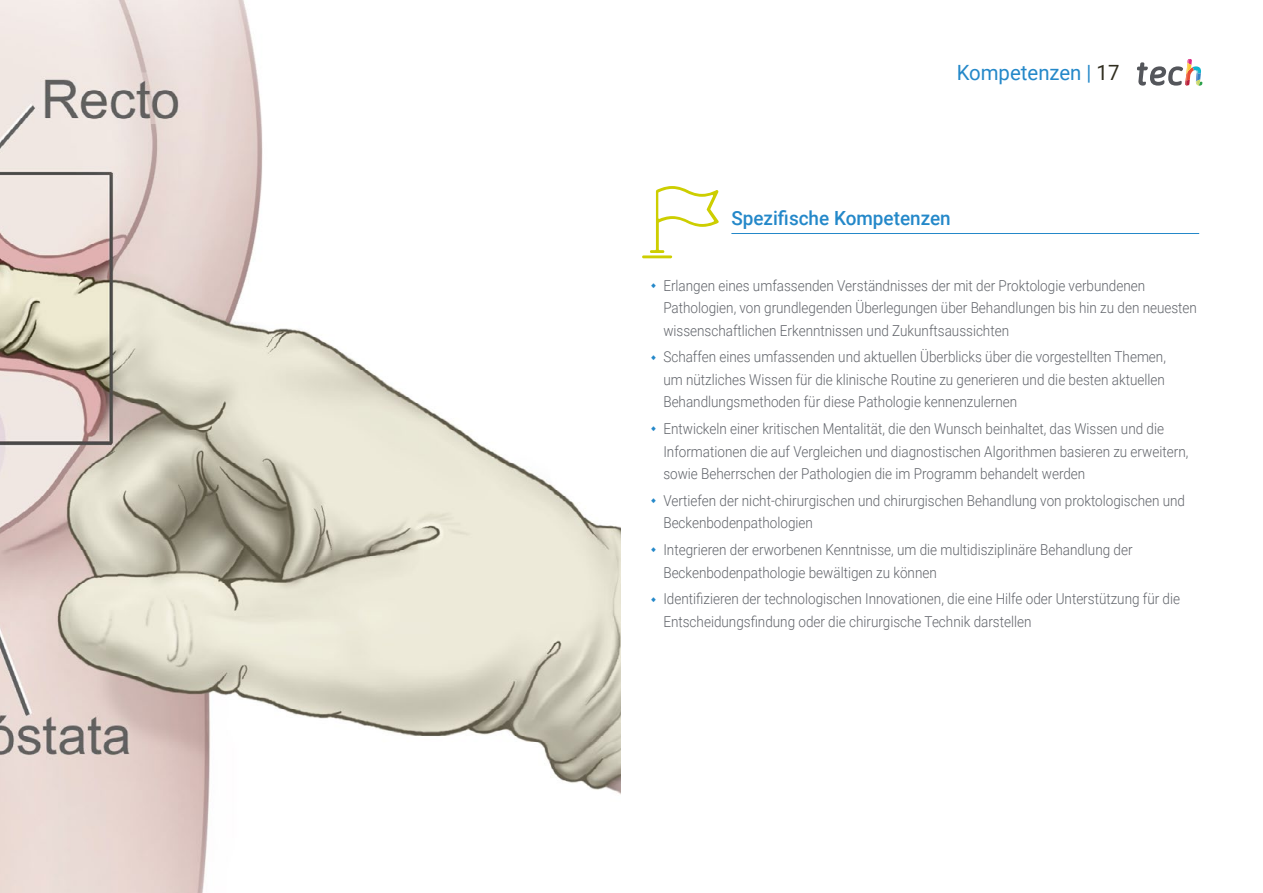
<style>
.page{position:relative;width:1263px;height:893px;background:#fff}
.page>*{position:absolute;margin:0;border:0;box-sizing:border-box;transform-origin:0 0}
.t1{font:21px "Roboto";color:#2488c9}
.t2{font:500 19.5px "Roboto";color:#2488c9}
.t3{font:300 15px/22.5px "Roboto";color:#61646a;scale:.9 1}
.s1{color:#312e20}
</style>
<div class="page">
<img style="left:0;top:0;width:621px;height:893px">
<hr style="left:731px;top:233px;width:468px;height:1px;background:#2488c9">
<hr style="left:642px;top:255px;width:30px;height:3px;background:#cdce00">
<svg style="left:650px;top:186px;width:69px;height:67px"></svg>
<svg style="left:1137px;top:59px;width:65px;height:27px"></svg>
<h1 class="t1" style="left:957px;top:57px;width:164px">Kompetenzen | <span class="s1">17</span></h1>
<h2 class="t2" style="left:731px;top:205px;width:221px">Spezifische Kompetenzen</h2>
<p class="t3" style="left:663px;top:273px;width:594px">Erlangen eines umfassenden Verständnisses der mit der Proktologie verbundenen<br>Pathologien, von grundlegenden Überlegungen über Behandlungen bis hin zu den neuesten wissenschaftlichen Erkenntnissen und Zukunftsaussichten</p>
<p class="t3" style="left:663px;top:345px;width:560px;text-align:justify">Schaffen eines umfassenden und aktuellen Überblicks über die vorgestellten Themen, um nützliches Wissen für die klinische Routine zu generieren und die besten aktuellen Behandlungsmethoden für diese Pathologie kennenzulernen</p>
<p class="t3" style="left:663px;top:417px;width:585px">Entwickeln einer kritischen Mentalität, die den Wunsch beinhaltet, das Wissen und die<br>Informationen die auf Vergleichen und diagnostischen Algorithmen basieren zu erweitern, sowie Beherrschen der Pathologien die im Programm behandelt werden</p>
<p class="t3" style="left:663px;top:489px;width:581px">Vertiefen der nicht-chirurgischen und chirurgischen Behandlung von proktologischen und<br>Beckenbodenpathologien</p>
<p class="t3" style="left:663px;top:538px;width:523px">Integrieren der erworbenen Kenntnisse, um die multidisziplinäre Behandlung der<br>Beckenbodenpathologie bewältigen zu können</p>
<p class="t3" style="left:663px;top:587px;width:576px">Identifizieren der technologischen Innovationen, die eine Hilfe oder Unterstützung für die<br>Entscheidungsfindung oder die chirurgische Technik darstellen</p>
</div>
